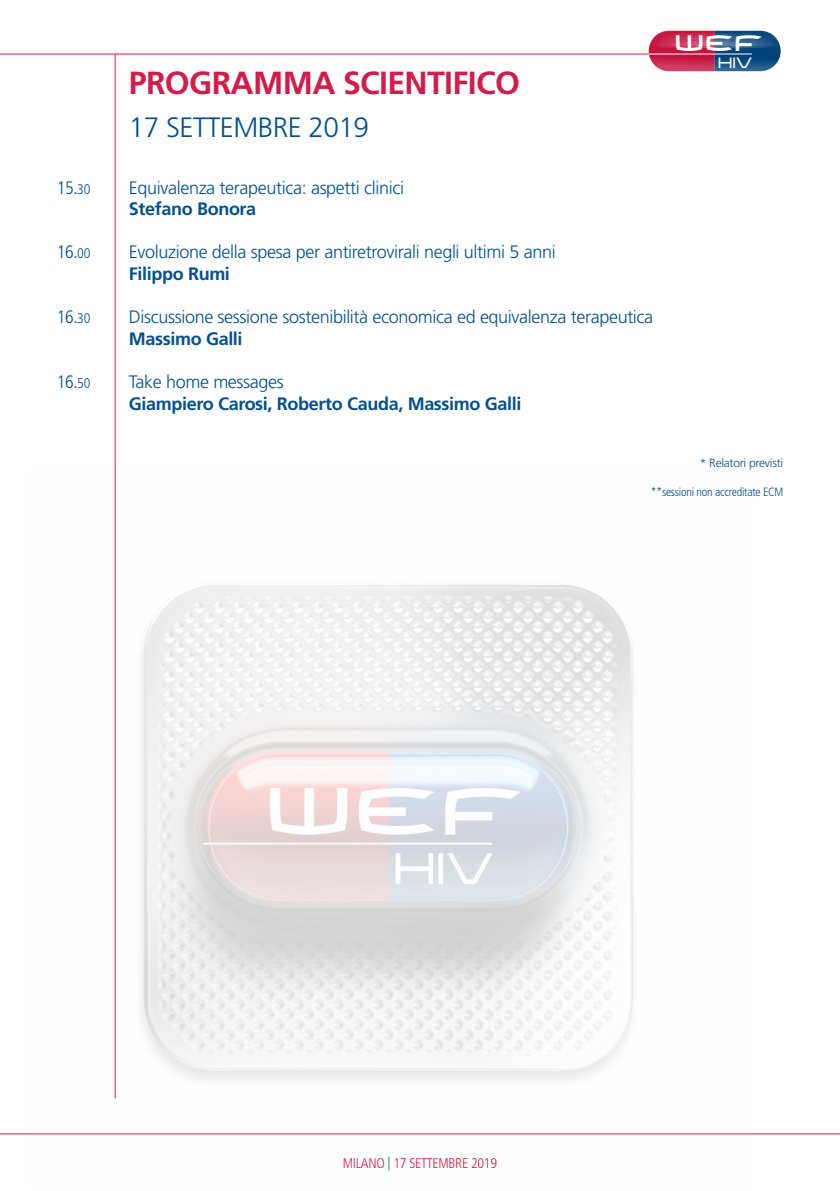
<style>
.page{position:relative;width:840px;height:1191px;background:#fff}
.page>*{position:absolute;margin:0;border:0;box-sizing:border-box;transform-origin:0 0}
.t1{font:700 32px "Frutiger LT Std";letter-spacing:-.02em;color:#d21c49}
.t2{font:300 28px "Frutiger LT Std";letter-spacing:-.02em;color:#04508e}
.t3{font:28px "Thundergod II";color:#fff;scale:1.13 1}
.t4{font:300 18px "Frutiger LT Std";letter-spacing:-.02em;color:#04508e}
.t5{font:700 18px "Frutiger LT Std";letter-spacing:-.02em;color:#04508e}
.t6{font:300 condensed 18px "Frutiger LT Std";letter-spacing:-.02em;color:#04508e}
.t7{font:700 14.8px "Expansiva";color:#fff}
.t8{font:300 condensed 14px "Frutiger LT Std";letter-spacing:-.02em;color:#d21c49}
.t9{font:300 condensed 12px "Frutiger LT Std";letter-spacing:-.02em;color:#04508e}
.t10{font:300 12px "Frutiger LT Std";letter-spacing:-.02em;color:#04508e}
.s1{font-size:14px}
.s2{color:#04508e}
</style>
<div class="page">
<img style="left:29px;top:468px;width:720px;height:667px">
<hr style="left:115px;top:54px;width:1px;height:1044px;background:#d21c49">
<hr style="left:0;top:1133px;width:839px;height:1px;background:#d21c49">
<svg style="left:648px;top:31px;width:133px;height:40px;background:#774e77"></svg>
<img style="left:700px;top:33px;width:18px;height:2px">
<img style="left:652px;top:33px;width:48px;height:2px">
<img style="left:740px;top:35px;width:38px;height:2px">
<img style="left:742px;top:37px;width:38px;height:2px">
<img style="left:718px;top:35px;width:22px;height:2px">
<img style="left:718px;top:37px;width:24px;height:2px">
<img style="left:698px;top:35px;width:20px;height:10px">
<img style="left:650px;top:35px;width:48px;height:2px">
<img style="left:650px;top:37px;width:48px;height:2px">
<img style="left:742px;top:39px;width:39px;height:2px">
<img style="left:742px;top:41px;width:39px;height:4px">
<img style="left:716px;top:39px;width:26px;height:6px">
<img style="left:648px;top:39px;width:50px;height:2px">
<img style="left:648px;top:41px;width:50px;height:4px">
<img style="left:742px;top:45px;width:39px;height:4px">
<img style="left:718px;top:45px;width:24px;height:4px">
<img style="left:698px;top:45px;width:20px;height:4px">
<img style="left:648px;top:45px;width:50px;height:4px">
<hr style="left:648px;top:54px;width:103px;height:1px;background:#fff">
<hr style="left:0;top:54px;width:648px;height:1px;background:#d21c49">
<h2 class="t3" style="left:675px;top:32px;width:80px">WEF</h2>
<h1 class="t1" style="left:129px;top:64px;width:392px">PROGRAMMA SCIENTIFICO</h1>
<h2 class="t2" style="left:129px;top:111px;width:242px">17 SETTEMBRE 2019</h2>
<p class="t6" style="left:57px;top:177px;width:35px">15.<span class="s1">30</span></p>
<p class="t4" style="left:129px;top:177px;width:276px">Equivalenza terapeutica: aspetti clinici</p>
<p class="t5" style="left:129px;top:198px;width:129px">Stefano Bonora</p>
<p class="t6" style="left:57px;top:242px;width:35px">16.<span class="s1">00</span></p>
<p class="t4" style="left:129px;top:242px;width:428px">Evoluzione della spesa per antiretrovirali negli ultimi 5 anni</p>
<p class="t5" style="left:129px;top:263px;width:103px">Filippo Rumi</p>
<p class="t6" style="left:57px;top:307px;width:35px">16.<span class="s1">30</span></p>
<p class="t4" style="left:129px;top:307px;width:525px">Discussione sessione sostenibilità economica ed equivalenza terapeutica</p>
<p class="t5" style="left:129px;top:328px;width:115px">Massimo Galli</p>
<p class="t6" style="left:57px;top:371px;width:35px">16.<span class="s1">50</span></p>
<p class="t4" style="left:129px;top:372px;width:156px">Take home messages</p>
<p class="t5" style="left:129px;top:393px;width:394px">Giampiero Carosi, Roberto Cauda, Massimo Galli</p>
<p class="t7" style="left:718px;top:53px;width:36px">HIV</p>
<p class="t10" style="left:699px;top:456px;width:85px">* Relatori previsti</p>
<p class="t9" style="left:650px;top:485px;width:134px">**sessioni non accreditate ECM</p>
<p class="t8" style="left:342px;top:1155px;width:156px">MILANO <span class="s2">|</span> 17 SETTEMBRE 2019</p>
</div>
